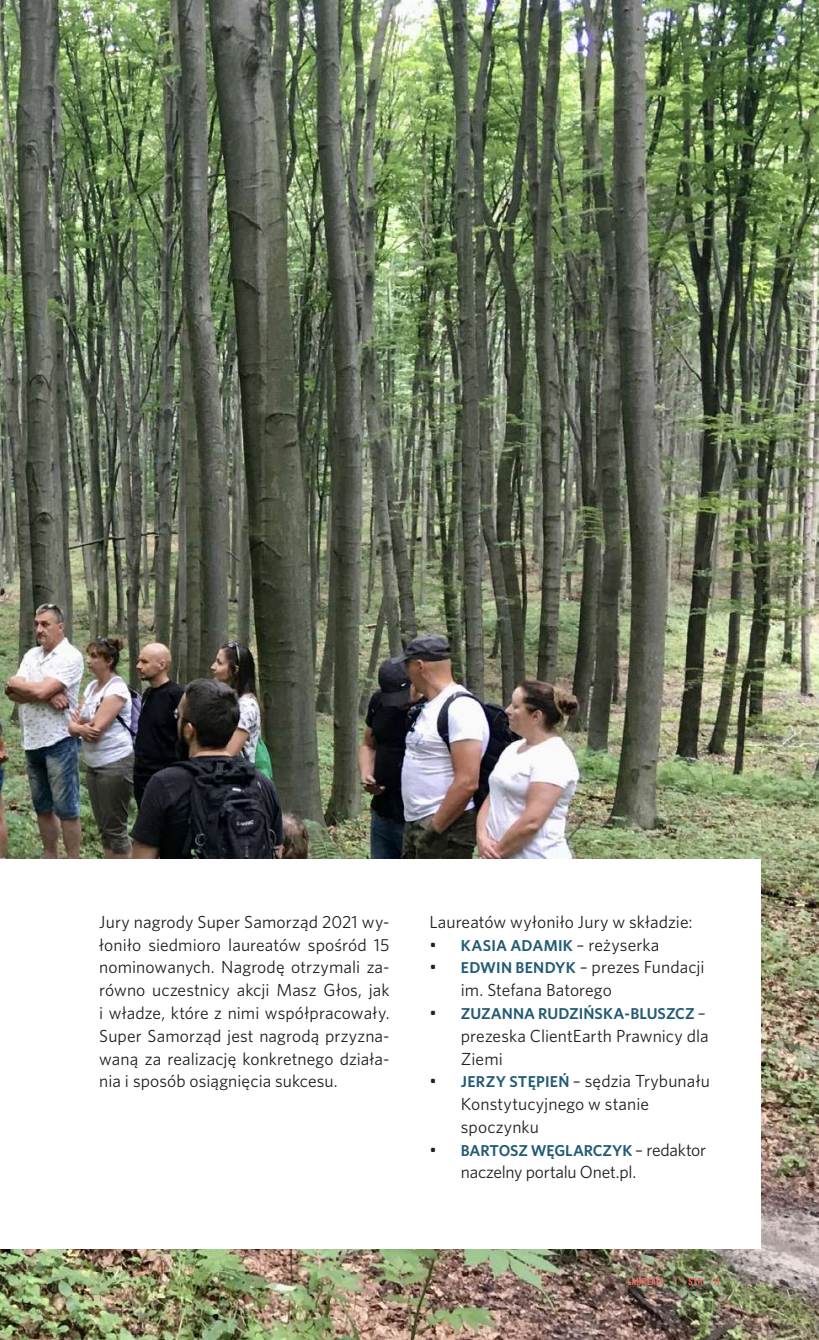
<style>
.page{position:relative;width:819px;height:1340px;background:#fff}
.page>*{position:absolute;margin:0;border:0;box-sizing:border-box;transform-origin:0 0}
.t1{font:17.5px/22.8px "Whitney";letter-spacing:.005em;color:#231f20}
.t2{font:17.5px "Whitney";letter-spacing:-.015em;color:#231f20}
.t3{font:600 15.75px "Whitney";letter-spacing:-.005em;color:#225b73}
.t4{font:10.5px "Knockout 49 Liteweight";letter-spacing:.05em;color:#ee6965}
.s1{font-weight:600;font-size:15.75px;color:#225b73}
.s2{font-weight:400;font-size:17.5px;color:#231f20}
</style>
<div class="page">
<img style="left:0;top:0;width:819px;height:1339px">
<div style="left:0;top:859px;width:760px;height:389px;background:#fff"></div>
<p class="t1" style="left:99px;top:910px;width:292px;text-align:justify">Jury nagrody Super Samorząd 2021 wy&shy;łoniło siedmioro laureatów spośród 15 nominowanych. Nagrodę otrzymali za&shy;równo uczestnicy akcji Masz Głos, jak i władze, które z nimi współpracowały.<br>Super Samorząd jest nagrodą przyzna&shy;waną za realizację konkretnego działa&shy;nia i sposób osiągnięcia sukcesu.</p>
<p class="t1" style="left:429px;top:910px;width:265px">Laureatów wyłoniło Jury w składzie:</p>
<p class="t1" style="left:429px;top:932px;width:231px">• <span class="s1">KASIA ADAMIK</span> – reżyserka</p>
<p class="t1" style="left:461px;top:955px;width:245px;text-indent:-32px">• <span class="s1">EDWIN BENDYK</span> – prezes Fundacji im. Stefana Batorego</p>
<p class="t3" style="left:429px;top:1003px;width:278px"><span class="s2">•</span> ZUZANNA RUDZIŃSKA-BLUSZCZ <span class="s2">–</span></p>
<p class="t1" style="left:461px;top:1023px;width:249px">prezeska ClientEarth Prawnicy dla<br>Ziemi</p>
<p class="t1" style="left:461px;top:1069px;width:250px;text-indent:-31px">• <span class="s1">JERZY STĘPIEŃ</span> – sędzia Trybunału<br>Konstytucyjnego w stanie spoczynku</p>
<p class="t3" style="left:429px;top:1139px;width:278px"><span class="s2">•</span> BARTOSZ WĘGLARCZYK <span class="s2">– redaktor</span></p>
<p class="t2" style="left:461px;top:1160px;width:177px">naczelny portalu Onet.pl.</p>
<p class="t4" style="left:627px;top:1274px;width:94px">LAUREACI | STR 11</p>
</div>
